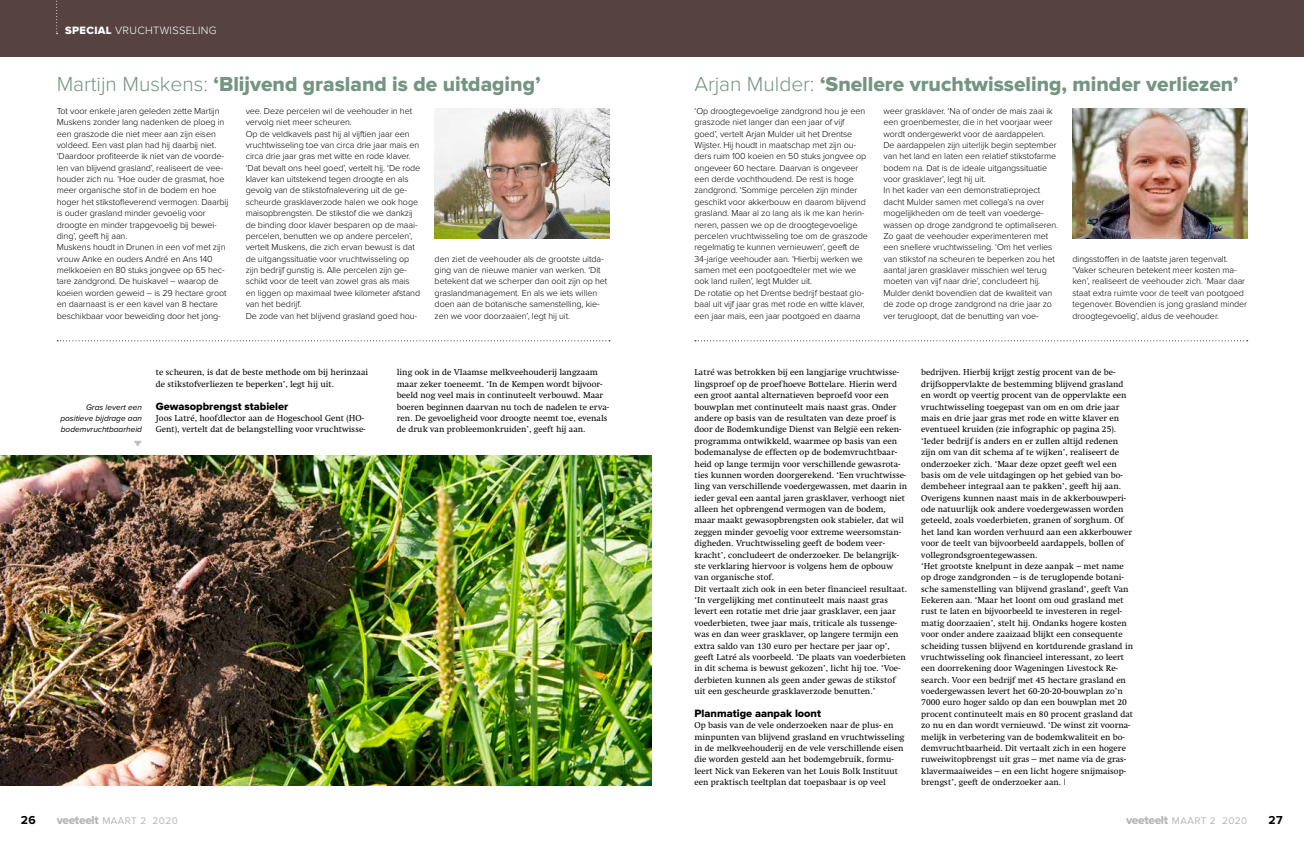
<style>
.page{position:relative;width:1304px;height:842px;background:#fff}
.page>*{position:absolute;margin:0;border:0;box-sizing:border-box;transform-origin:0 0}
.t1{font:21px "Proxima Nova Extrabld";color:#749581}
.t2{font:700 12px "Proxima Nova";color:#000}
.t3{font:11px "Proxima Nova Extrabld";color:#000}
.t4{font:300 11px "Proxima Nova";letter-spacing:.03em;color:#fff}
.t5{font:10px "Proxima Nova";letter-spacing:.04em;color:#b4b7b7}
.t6{font:300 9px/11.4px "Proxima Nova";letter-spacing:-.01em;color:#000}
.t7{font:8.8px/11.4px "Swift LT Pro";color:#000}
.t8{font:italic 8.3px/11.4px "Proxima Nova";color:#000;text-align:justify}
.s1{font-family:"Proxima Nova Extrabld";font-weight:400}
.s2{font-family:"Proxima Nova";font-weight:300}
.s3{font-family:"Univers LT Pro 45";font-weight:300}
.s4{font-family:"Proxima Nova Extrabld";font-size:12px}
</style>
<div class="page">
<div style="left:0;top:0;width:1304px;height:57px;background:#564341"></div>
<svg style="left:56px;top:0;width:2px;height:34px"></svg>
<svg style="left:695px;top:340px;width:553px;height:1px"></svg>
<svg style="left:57px;top:340px;width:553px;height:1px"></svg>
<img style="left:435px;top:108px;width:174px;height:131px">
<img style="left:0;top:455px;width:652px;height:330px">
<svg style="left:134px;top:441px;width:8px;height:6px"></svg>
<img style="left:1072px;top:109px;width:175px;height:130px">
<p class="t4" style="left:65px;top:24px;width:153px"><span class="s1">SPECIAL</span> VRUCHTWISSELING</p>
<h1 class="t1" style="left:57px;top:72px;width:485px"><span class="s2">Martijn Muskens:</span> ‘Blijvend grasland is de uitdaging’</h1>
<p class="t6" style="left:57px;top:105px;width:173px">Tot voor enkele jaren geleden zette Martijn Muskens zonder lang nadenken de ploeg in een graszode die niet meer aan zijn eisen voldeed. Een vast plan had hij daarbij niet. ‘Daardoor profiteerde ik niet van de voorde&shy;len van blijvend grasland’, realiseert de vee&shy;houder zich nu. ‘Hoe ouder de grasmat, hoe meer organische stof in de bodem en hoe hoger het stikstofleverend vermogen. Daarbij is ouder grasland minder gevoelig voor droogte en minder trapgevoelig bij bewei&shy;ding’, geeft hij aan.<br>Muskens houdt in Drunen in een vof met zijn vrouw Anke en ouders André en Ans 140 melkkoeien en 80 stuks jongvee op 65 hec&shy;tare zandgrond. De huiskavel – waarop de koeien worden geweid – is 29 hectare groot en daarnaast is er een kavel van 8 hectare beschikbaar voor beweiding door het jong-</p>
<p class="t6" style="left:246px;top:105px;width:176px">vee. Deze percelen wil de veehouder in het vervolg niet meer scheuren.<br>Op de veldkavels past hij al vijftien jaar een vruchtwisseling toe van circa drie jaar mais en circa drie jaar gras met witte en rode klaver. ‘Dat bevalt ons heel goed’, vertelt hij. ‘De rode klaver kan uitstekend tegen droogte en als gevolg van de stikstofnalevering uit de ge&shy;scheurde grasklaverzode halen we ook hoge maisopbrengsten. De stikstof die we dankzij de binding door klaver besparen op de maai&shy;percelen, benutten we op andere percelen’, vertelt Muskens, die zich ervan bewust is dat de uitgangssituatie voor vruchtwisseling op zijn bedrijf gunstig is. Alle percelen zijn ge&shy;schikt voor de teelt van zowel gras als mais en liggen op maximaal twee kilometer afstand van het bedrijf.<br>De zode van het blijvend grasland goed hou-</p>
<p class="t6" style="left:435px;top:253px;width:174px">den ziet de veehouder als de grootste uitda&shy;ging van de nieuwe manier van werken. ‘Dit betekent dat we scherper dan ooit zijn op het graslandmanagement. En als we iets willen doen aan de botanische samenstelling, kie&shy;zen we voor doorzaaien’, legt hij uit.</p>
<h1 class="t1" style="left:694px;top:72px;width:546px"><span class="s2">Arjan Mulder:</span> ‘Snellere vruchtwisseling, minder verliezen’</h1>
<p class="t6" style="left:883px;top:105px;width:176px">weer grasklaver. ‘Na of onder de mais zaai ik een groenbemester, die in het voorjaar weer wordt ondergewerkt voor de aardappelen.<br>De aardappelen zijn uiterlijk begin september van het land en laten een relatief stikstofarme bodem na. Dat is de ideale uitgangssituatie voor grasklaver’, legt hij uit.<br>In het kader van een demonstratieproject dacht Mulder samen met collega’s na over mogelijkheden om de teelt van voederge&shy;wassen op droge zandgrond te optimaliseren.<br>Zo gaat de veehouder experimenteren met een snellere vruchtwisseling. ‘Om het verlies van stikstof na scheuren te beperken zou het aantal jaren grasklaver misschien wel terug moeten van vijf naar drie’, concludeert hij.<br>Mulder denkt bovendien dat de kwaliteit van de zode op droge zandgrond na drie jaar zo ver terugloopt, dat de benutting van voe-</p>
<p class="t6" style="left:694px;top:105px;width:175px">‘Op droogtegevoelige zandgrond hou je een graszode niet langer dan een jaar of vijf goed’, vertelt Arjan Mulder uit het Drentse Wijster. Hij houdt in maatschap met zijn ou&shy;ders ruim 100 koeien en 50 stuks jongvee op ongeveer 60 hectare. Daarvan is ongeveer een derde vochthoudend. De rest is hoge zandgrond. ‘Sommige percelen zijn minder geschikt voor akkerbouw en daarom blijvend grasland. Maar al zo lang als ik me kan herin&shy;neren, passen we op de droogtegevoelige percelen vruchtwisseling toe om de graszode regelmatig te kunnen vernieuwen’, geeft de 34-jarige veehouder aan. ‘Hierbij werken we samen met een pootgoedteler met wie we ook land ruilen’, legt Mulder uit.<br>De rotatie op het Drentse bedrijf bestaat glo&shy;baal uit vijf jaar gras met rode en witte klaver, een jaar mais, een jaar pootgoed en daarna</p>
<p class="t6" style="left:1072px;top:253px;width:176px">dingsstoffen in de laatste jaren tegenvalt. ‘Vaker scheuren betekent meer kosten ma&shy;ken’, realiseert de veehouder zich. ‘Maar daar staat extra ruimte voor de teelt van pootgoed tegenover. Bovendien is jong grasland minder droogtegevoelig’, aldus de veehouder.</p>
<p class="t8" style="left:60px;top:401px;width:83px;text-indent:26px">Gras levert een positieve bijdrage aan bodemvruchtbaarheid</p>
<p class="t7" style="left:156px;top:367px;width:214px">te scheuren, is dat de beste methode om bij herinzaai de stikstofverliezen te beperken’, legt hij uit.</p>
<p class="t3" style="left:156px;top:400px;width:134px">Gewasopbrengst stabieler</p>
<p class="t7" style="left:156px;top:412px;width:211px">Joos Latré, hoofdlector aan de Hogeschool Gent (HO-<br>Gent), vertelt dat de belangstelling voor vruchtwisse-</p>
<p class="t7" style="left:397px;top:367px;width:214px">ling ook in de Vlaamse melkveehouderij langzaam maar zeker toeneemt. ‘In de Kempen wordt bijvoor&shy;beeld nog veel mais in continuteelt verbouwd. Maar boeren beginnen daarvan nu toch de nadelen te erva&shy;ren. De gevoeligheid voor droogte neemt toe, evenals de druk van probleemonkruiden’, geeft hij aan.</p>
<p class="t7" style="left:694px;top:367px;width:214px">Latré was betrokken bij een langjarige vruchtwisse&shy;lingsproef op de proefhoeve Bottelare. Hierin werd een groot aantal alternatieven beproefd voor een bouwplan met continuteelt mais naast gras. Onder andere op basis van de resultaten van deze proef is door de Bodemkundige Dienst van België een reken&shy;programma ontwikkeld, waarmee op basis van een bodemanalyse de effecten op de bodemvruchtbaar&shy;heid op lange termijn voor verschillende gewasrota&shy;ties kunnen worden doorgerekend. ‘Een vruchtwisse&shy;ling van verschillende voedergewassen, met daarin in ieder geval een aantal jaren grasklaver, verhoogt niet alleen het opbrengend vermogen van de bodem, maar maakt gewasopbrengsten ook stabieler, dat wil zeggen minder gevoelig voor extreme weersomstan&shy;digheden. Vruchtwisseling geeft de bodem veer&shy;kracht’, concludeert de onderzoeker. De belangrijk&shy;ste verklaring hiervoor is volgens hem de opbouw van organische stof.<br>Dit vertaalt zich ook in een beter financieel resultaat. ‘In vergelijking met continuteelt mais naast gras levert een rotatie met drie jaar grasklaver, een jaar voederbieten, twee jaar mais, triticale als tussenge&shy;was en dan weer grasklaver, op langere termijn een extra saldo van 130 euro per hectare per jaar op’, geeft Latré als voorbeeld. ‘De plaats van voederbieten in dit schema is bewust gekozen’, licht hij toe. ‘Voe&shy;derbieten kunnen als geen ander gewas de stikstof uit een gescheurde grasklaverzode benutten.’</p>
<p class="t3" style="left:694px;top:707px;width:128px">Planmatige aanpak loont</p>
<p class="t7" style="left:694px;top:719px;width:211px">Op basis van de vele onderzoeken naar de plus- en minpunten van blijvend grasland en vruchtwisseling in de melkveehouderij en de vele verschillende eisen die worden gesteld aan het bodemgebruik, formu&shy;leert Nick van Eekeren van het Louis Bolk Instituut een praktisch teeltplan dat toepasbaar is op veel</p>
<p class="t7" style="left:921px;top:367px;width:213px">bedrijven. Hierbij krijgt zestig procent van de be&shy;drijfsoppervlakte de bestemming blijvend grasland en wordt op veertig procent van de oppervlakte een vruchtwisseling toegepast van om en om drie jaar mais en drie jaar gras met rode en witte klaver en eventueel kruiden (zie infographic op pagina 25). ‘Ieder bedrijf is anders en er zullen altijd redenen zijn om van dit schema af te wijken’, realiseert de onderzoeker zich. ‘Maar deze opzet geeft wel een basis om de vele uitdagingen op het gebied van bo&shy;dembeheer integraal aan te pakken’, geeft hij aan.<br>Overigens kunnen naast mais in de akkerbouwperi&shy;ode natuurlijk ook andere voedergewassen worden geteeld, zoals voederbieten, granen of sorghum. Of het land kan worden verhuurd aan een akkerbouwer voor de teelt van bijvoorbeeld aardappels, bollen of vollegrondsgroentegewassen.<br>‘Het grootste knelpunt in deze aanpak – met name op droge zandgronden – is de teruglopende botani&shy;sche samenstelling van blijvend grasland’, geeft Van Eekeren aan. ‘Maar het loont om oud grasland met rust te laten en bijvoorbeeld te investeren in regel&shy;matig doorzaaien’, stelt hij. Ondanks hogere kosten voor onder andere zaaizaad blijkt een consequente scheiding tussen blijvend en kortdurende grasland in vruchtwisseling ook financieel interessant, zo leert een doorrekening door Wageningen Livestock Re&shy;search. Voor een bedrijf met 45 hectare grasland en voedergewassen levert het 60-20-20-bouwplan zo’n 7000 euro hoger saldo op dan een bouwplan met 20 procent continuteelt mais en 80 procent grasland dat zo nu en dan wordt vernieuwd. ‘De winst zit voorna&shy;melijk in verbetering van de bodemkwaliteit en bo&shy;demvruchtbaarheid. Dit vertaalt zich in een hogere ruweiwitopbrengst uit gras – met name via de gras&shy;klavermaaiweides – en een licht hogere snijmaisop&shy;brengst’, geeft de onderzoeker aan. <span class="s3">l</span></p>
<h2 class="t2" style="left:21px;top:813px;width:16px">26</h2>
<p class="t5" style="left:57px;top:815px;width:123px"><span class="s4">veeteelt</span> MAART 2 2020</p>
<p class="t5" style="left:1126px;top:815px;width:123px"><span class="s4">veeteelt</span> MAART 2 2020</p>
<h2 class="t2" style="left:1268px;top:813px;width:16px">27</h2>
</div>
